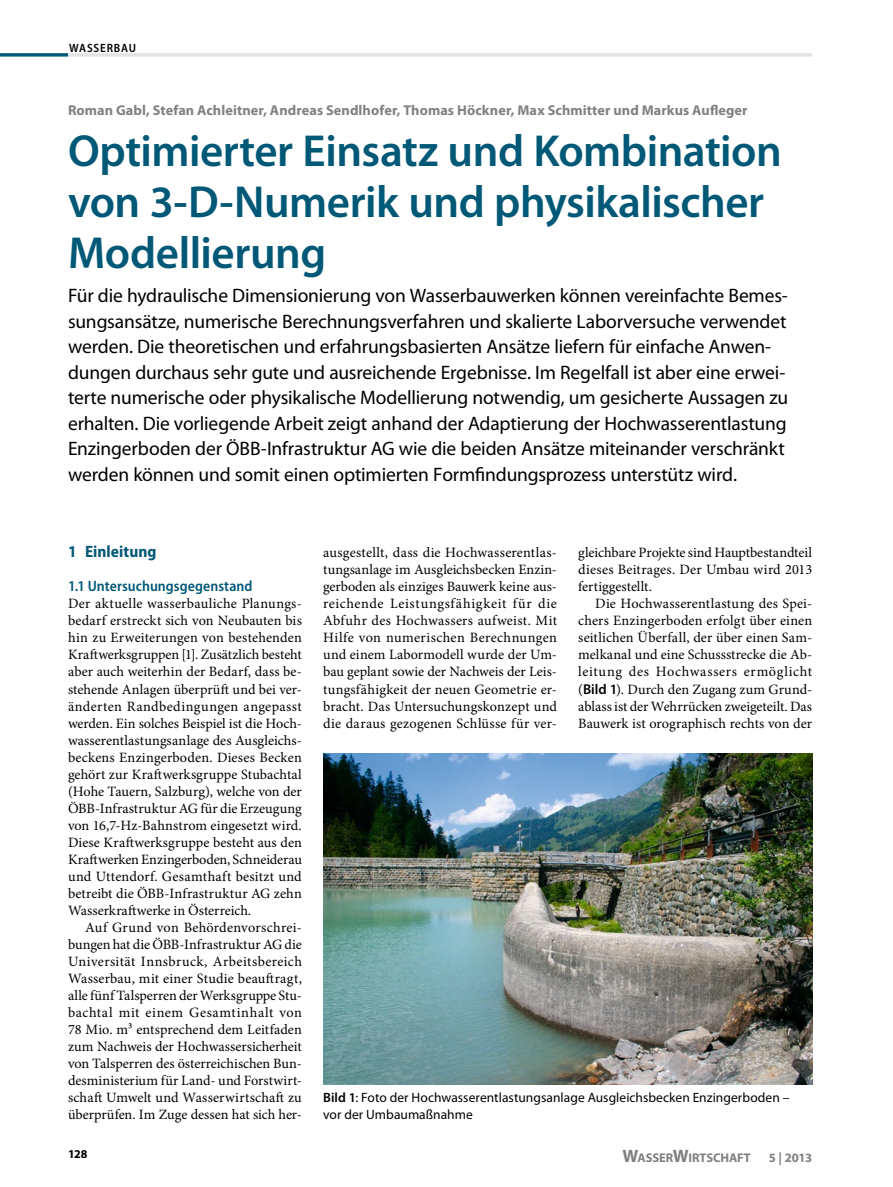
<style>
.page{position:relative;width:893px;height:1187px;background:#fff}
.page>*{position:absolute;margin:0;border:0;box-sizing:border-box;transform-origin:0 0}
.Titel{font:600 45px/51px "Myriad Pro";letter-spacing:-.01em;color:#005877}
.Vorspann{font:19.5px/25.5px "Myriad Pro";letter-spacing:-.01em;color:#000}
.Zwischenüberschrift{font:700 semi-condensed 16.5px "Myriad Pro";letter-spacing:.005em;color:#005877}
.Zwischenüberschrift-2{font:600 semi-condensed 15px "Myriad Pro";letter-spacing:.005em;color:#005877}
.Grundtext_Einzug{font:14.25px/17px "Minion Pro";letter-spacing:.005em;color:#000;text-align:justify}
.Grundtext{font:14.25px/17px "Minion Pro";letter-spacing:.005em;color:#000;text-align:justify}
.Dachzeile{font:700 14.25px "Myriad Pro";letter-spacing:.005em;color:#818181}
.Bildunterschrift{font:13.5px/17px "Myriad Pro";letter-spacing:.005em;color:#000}
.Fußzeile{font:700 12.75px "Myriad Pro";color:#818181}
.Fußzeile-2{font:700 12.6px "Myriad Pro";letter-spacing:-.005em;color:#818181}
.Rubrik{font:600 semi-condensed 12px "Myriad Pro";letter-spacing:.065em;color:#000}
.t1{font:700 12px "Myriad Pro";color:#000}
.s1{font-family:"Myriad Pro";font-weight:600}
.s2{font-weight:600}
.s3{font-size:18px}
</style>
<div class="page">
<img style="left:323px;top:753px;width:489px;height:331px">
<svg style="left:0;top:53px;width:68px;height:4px"></svg>
<hr style="left:68px;top:53px;width:744px;height:4px;background:#e2e3e3">
<p class="Rubrik" style="left:69px;top:41px;width:68px">WASSERBAU</p>
<p class="Dachzeile" style="left:68px;top:101px;width:681px">Roman Gabl, Stefan Achleitner, Andreas Sendlhofer, Thomas Höckner, Max Schmitter und Markus Aufleger</p>
<p class="Titel" style="left:68px;top:124px;width:715px">Optimierter Einsatz und Kombination von 3-D-Numerik und physikalischer<br>Modellierung</p>
<p class="Vorspann" style="left:68px;top:282px;width:722px">Für die hydraulische Dimensionierung von Wasserbauwerken können vereinfachte Bemes&shy;sungsansätze, numerische Berechnungsverfahren und skalierte Laborversuche verwendet werden. Die theoretischen und erfahrungsbasierten Ansätze liefern für einfache Anwen&shy;dungen durchaus sehr gute und ausreichende Ergebnisse. Im Regelfall ist aber eine erwei&shy;terte numerische oder physikalische Modellierung notwendig, um gesicherte Aussagen zu erhalten. Die vorliegende Arbeit zeigt anhand der Adaptierung der Hochwasserentlastung Enzingerboden der ÖBB-Infrastruktur AG wie die beiden Ansätze miteinander verschränkt werden können und somit einen optimierten Formfindungsprozess unterstütz wird.</p>
<p class="Zwischenüberschrift" style="left:68px;top:542px;width:90px">1 Einleitung</p>
<p class="Zwischenüberschrift-2" style="left:68px;top:578px;width:186px">1.1 Untersuchungsgegenstand</p>
<p class="Grundtext" style="left:68px;top:595px;width:235px">Der aktuelle wasserbauliche Planungs&shy;bedarf erstreckt sich von Neubauten bis hin zu Erweiterungen von bestehenden Kraftwerksgruppen [1]. Zusätzlich besteht aber auch weiterhin der Bedarf, dass be&shy;stehende Anlagen überprüft und bei ver&shy;änderten Randbedingungen angepasst werden. Ein solches Beispiel ist die Hoch&shy;wasserentlastungsanlage des Ausgleichs&shy;beckens Enzingerboden. Dieses Becken gehört zur Kraftwerksgruppe Stubachtal (Hohe Tauern, Salzburg), welche von der ÖBB-InfrastrukturAG für die Erzeugung von 16,7-Hz-Bahnstrom eingesetzt wird.<br>Diese Kraftwerksgruppe besteht aus den Kraftwerken Enzingerboden, Schneiderau und Uttendorf. Gesamthaft besitzt und betreibt die ÖBB-Infrastruktur AG zehn Wasserkraftwerke in Österreich.</p>
<p class="Grundtext_Einzug" style="left:68px;top:918px;width:235px;text-indent:17px">Auf Grund von Behördenvorschrei&shy;bungen hat die ÖBB-Infrastruktur AG die Universität Innsbruck, Arbeitsbereich Wasserbau, mit einer Studie beauftragt, alle fünf Talsperren der Werksgruppe Stu&shy;bachtal mit einem Gesamtinhalt von 78 Mio. m³ entsprechend dem Leitfaden zum Nachweis der Hochwassersicherheit von Talsperren des österreichischen Bun&shy;desministerium für Land- und Forstwirt&shy;schaft Umwelt und Wasserwirtschaft zu überprüfen. Im Zuge dessen hat sich her-</p>
<p class="t1" style="left:68px;top:1145px;width:21px">128</p>
<p class="Grundtext_Einzug" style="left:323px;top:544px;width:235px">ausgestellt, dass die Hochwasserentlas&shy;tungsanlage im Ausgleichsbecken Enzin&shy;gerboden als einziges Bauwerk keine aus&shy;reichende Leistungsfähigkeit für die Abfuhr des Hochwassers aufweist. Mit Hilfe von numerischen Berechnungen und einem Labormodell wurde der Um&shy;bau geplant sowie der Nachweis der Leis&shy;tungsfähigkeit der neuen Geometrie er&shy;bracht. Das Untersuchungskonzept und die daraus gezogenen Schlüsse für ver-</p>
<p class="Grundtext_Einzug" style="left:578px;top:544px;width:235px">gleichbare Projekte sind Hauptbestandteil dieses Beitrages. Der Umbau wird 2013 fertiggestellt.</p>
<p class="Grundtext_Einzug" style="left:578px;top:595px;width:235px;text-indent:17px">Die Hochwasserentlastung des Spei&shy;chers Enzingerboden erfolgt über einen seitlichen Überfall, der über einen Sam&shy;melkanal und eine Schussstrecke die Ab&shy;leitung des Hochwassers ermöglicht (<span class="s1">Bild 1</span>). Durch den Zugang zum Grund&shy;ablass ist der Wehrrücken zweigeteilt. Das Bauwerk ist orographisch rechts von der</p>
<p class="Bildunterschrift" style="left:323px;top:1088px;width:468px"><span class="s2">Bild 1</span>: Foto der Hochwasserentlastungsanlage Ausgleichsbecken Enzingerboden – vor der Umbaumaßnahme</p>
<p class="Fußzeile-2" style="left:622px;top:1149px;width:130px"><span class="s3">W</span>ASSER<span class="s3">W</span>IRTSCHAFT</p>
<p class="Fußzeile" style="left:769px;top:1149px;width:45px">5 | 2013</p>
</div>
